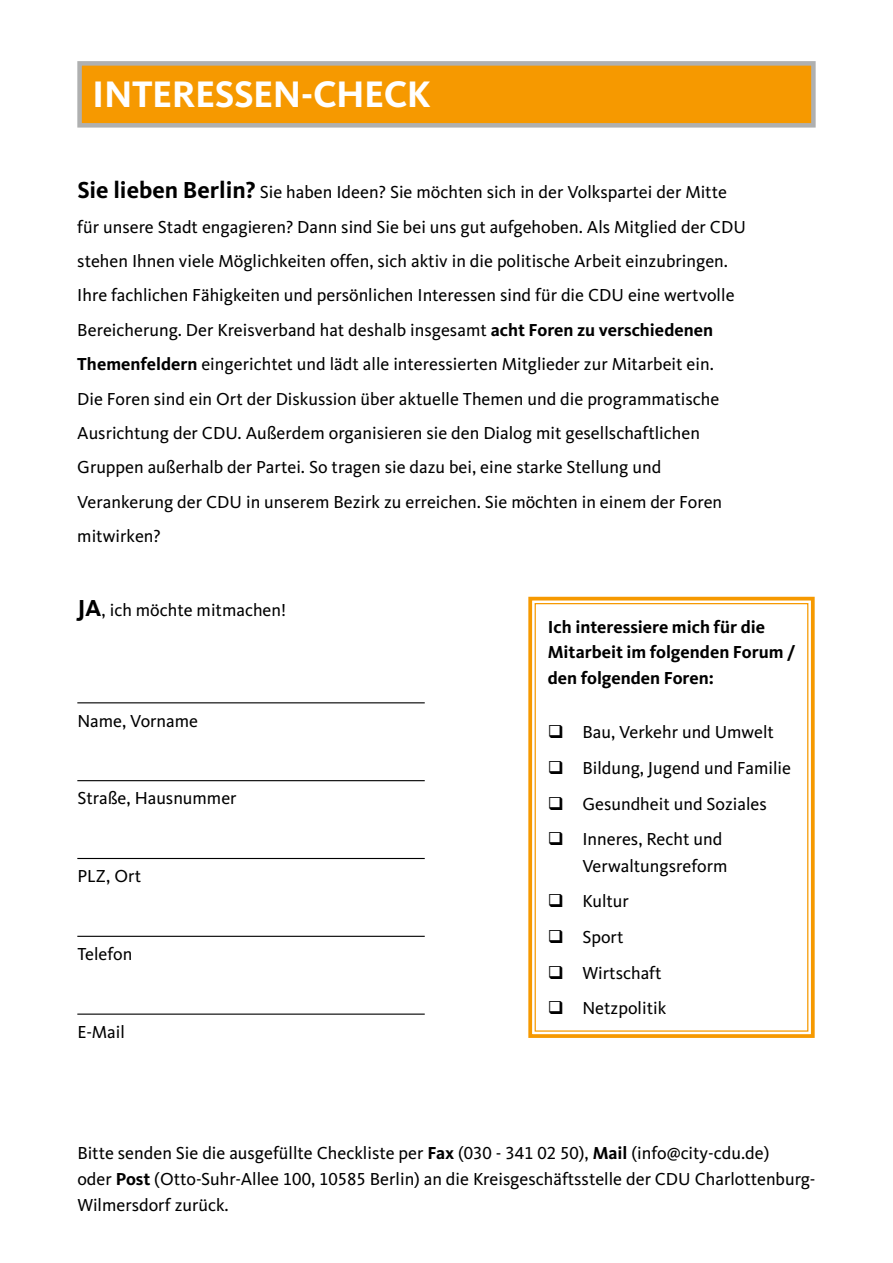
<style>
.page{position:relative;width:893px;height:1263px;background:#fff}
.page>*{position:absolute;margin:0;border:0;box-sizing:border-box;transform-origin:0 0}
.t1{font:700 38.25px "CDU Kievit Tab";letter-spacing:-.015em;color:#fff}
.t2{font:18px/34.3px "CDU Kievit Tab";color:#000}
.t3{font:700 18px/25.8px "CDU Kievit Tab";color:#000}
.s1{font-weight:700;font-size:24px}
.s2{font-weight:700}
</style>
<div class="page">
<svg style="left:528px;top:596px;width:287px;height:442px"></svg>
<div style="left:535px;top:603px;width:273px;height:429px;border:1px solid #f69900"></div>
<div style="left:80px;top:63px;width:733px;height:62px;background:#f69900"></div>
<div style="left:77px;top:61px;width:739px;height:67px;border:4px solid #afb0b0"></div>
<hr style="left:77px;top:702px;width:348px;height:1px;background:#000">
<hr style="left:77px;top:780px;width:348px;height:1px;background:#000">
<hr style="left:77px;top:858px;width:348px;height:1px;background:#000">
<hr style="left:77px;top:936px;width:348px;height:1px;background:#000">
<hr style="left:77px;top:1013px;width:348px;height:2px;background:#000">
<h1 class="t1" style="left:92px;top:72px;width:340px">INTERESSEN-CHECK</h1>
<p class="t2" style="left:77px;top:175px;width:670px"><span class="s1">Sie lieben Berlin?</span> Sie haben Ideen? Sie möchten sich in der Volkspartei der Mitte für unsere Stadt engagieren? Dann sind Sie bei uns gut aufgehoben. Als Mitglied der CDU stehen Ihnen viele Möglichkeiten offen, sich aktiv in die politische Arbeit einzubringen.<br>Ihre fachlichen Fähigkeiten und persönlichen Interessen sind für die CDU eine wertvolle Bereicherung. Der Kreisverband hat deshalb insgesamt <span class="s2">acht Foren zu verschiedenen Themenfeldern</span> eingerichtet und lädt alle interessierten Mitglieder zur Mitarbeit ein.<br>Die Foren sind ein Ort der Diskussion über aktuelle Themen und die programmatische Ausrichtung der CDU. Außerdem organisieren sie den Dialog mit gesellschaftlichen Gruppen außerhalb der Partei. So tragen sie dazu bei, eine starke Stellung und Verankerung der CDU in unserem Bezirk zu erreichen. Sie möchten in einem der Foren mitwirken?</p>
<p class="t2" style="left:77px;top:593px;width:210px"><span class="s1">JA</span>, ich möchte mitmachen!</p>
<p class="t2" style="left:77px;top:704px;width:122px">Name, Vorname</p>
<p class="t2" style="left:77px;top:781px;width:161px">Straße, Hausnummer</p>
<p class="t2" style="left:77px;top:859px;width:65px">PLZ, Ort</p>
<p class="t2" style="left:77px;top:937px;width:57px">Telefon</p>
<p class="t2" style="left:77px;top:1015px;width:49px">E-Mail</p>
<p class="t3" style="left:548px;top:614px;width:249px">Ich interessiere mich für die<br>Mitarbeit im folgenden Forum / den folgenden Foren:</p>
<p class="t2" style="left:548px;top:715px;width:228px">❑ Bau, Verkehr und Umwelt</p>
<p class="t2" style="left:548px;top:751px;width:245px">❑ Bildung, Jugend und Familie</p>
<p class="t2" style="left:548px;top:787px;width:221px">❑ Gesundheit und Soziales</p>
<p class="t2" style="left:548px;top:826px;width:181px;line-height:26.2px;text-align:right">❑ Inneres, Recht und<br>Verwaltungsreform</p>
<p class="t2" style="left:548px;top:884px;width:82px">❑ Kultur</p>
<p class="t2" style="left:548px;top:920px;width:77px">❑ Sport</p>
<p class="t2" style="left:548px;top:955px;width:115px">❑ Wirtschaft</p>
<p class="t2" style="left:548px;top:991px;width:120px">❑ Netzpolitik</p>
<p class="t2" style="left:77px;top:1141px;width:740px;line-height:26px">Bitte senden Sie die ausgefüllte Checkliste per <span class="s2">Fax</span> (030 - 341 02 50), <span class="s2">Mail</span> (info@city-cdu.de)<br>oder <span class="s2">Post</span> (Otto-Suhr-Allee 100, 10585 Berlin) an die Kreisgeschäftsstelle der CDU Charlottenburg-<br>Wilmersdorf zurück.</p>
</div>
